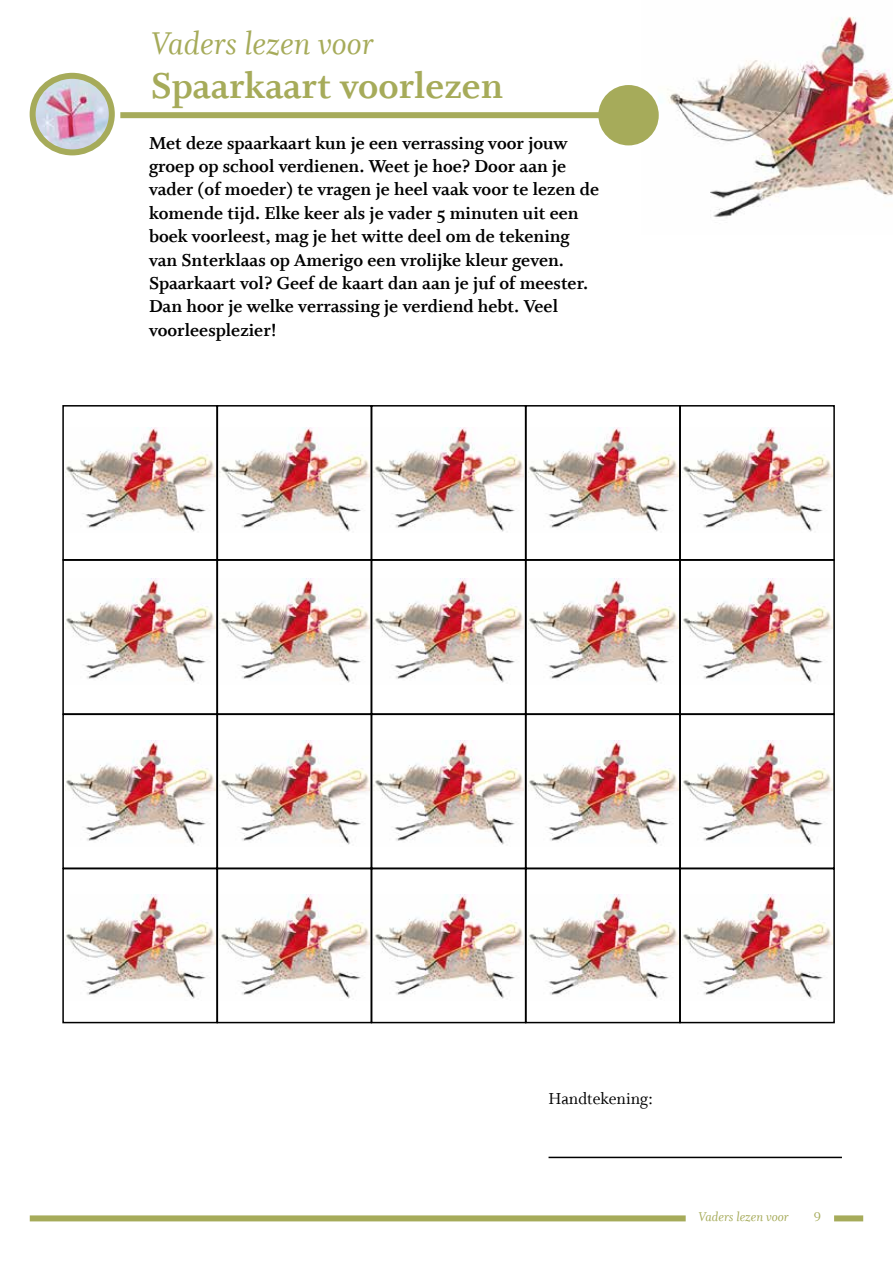
<style>
.page{position:relative;width:893px;height:1263px;background:#fff}
.page>*{position:absolute;margin:0;border:0;box-sizing:border-box;transform-origin:0 0}
.t1{font:40.5px "Whitman Bold Os F";color:#a6ab5a}
.t2{font:35.1px "Whitman Italic LF";color:#a6ab5a}
.t3{font:19.5px/23.4px "Whitman Bold Os F";color:#000}
.t4{font:18px "Whitman Roman LF";color:#000}
.t5{font:14.25px "Whitman Italic LF";color:#a6ab5a}
.t6{font:14.25px "Whitman Roman LF";color:#a6ab5a}
</style>
<div class="page">
<img style="left:642px;top:17px;width:251px;height:200px">
<img style="left:33px;top:76px;width:79px;height:76px">
<div style="left:30px;top:73px;width:85px;height:82px;border:6px solid #a6ab5a;border-radius:50%"></div>
<div style="left:120px;top:112px;width:479px;height:6px;background:#a6ab5a"></div>
<div style="left:598px;top:85px;width:61px;height:60px;background:#a6ab5a;border-radius:50%"></div>
<div style="left:30px;top:1215px;width:656px;height:6px;background:#a6ab5a"></div>
<div style="left:834px;top:1215px;width:29px;height:6px;background:#a6ab5a"></div>
<hr style="left:549px;top:1157px;width:293px;height:1px;background:#000">
<svg style="left:62px;top:405px;width:773px;height:619px"></svg>
<img style="left:65px;top:427px;width:150px;height:106px">
<img style="left:65px;top:579px;width:150px;height:105px">
<img style="left:65px;top:741px;width:150px;height:105px">
<img style="left:65px;top:895px;width:150px;height:105px">
<img style="left:220px;top:427px;width:150px;height:106px">
<img style="left:220px;top:579px;width:150px;height:105px">
<img style="left:220px;top:741px;width:150px;height:105px">
<img style="left:220px;top:895px;width:150px;height:105px">
<img style="left:374px;top:427px;width:150px;height:106px">
<img style="left:374px;top:579px;width:150px;height:105px">
<img style="left:374px;top:741px;width:150px;height:105px">
<img style="left:374px;top:895px;width:150px;height:105px">
<img style="left:528px;top:427px;width:150px;height:106px">
<img style="left:528px;top:579px;width:150px;height:105px">
<img style="left:528px;top:741px;width:150px;height:105px">
<img style="left:528px;top:895px;width:150px;height:105px">
<img style="left:682px;top:427px;width:150px;height:106px">
<img style="left:682px;top:579px;width:150px;height:105px">
<img style="left:682px;top:741px;width:150px;height:105px">
<img style="left:682px;top:895px;width:150px;height:105px">
<h2 class="t2" style="left:151px;top:24px;width:224px">Vaders lezen voor</h2>
<h1 class="t1" style="left:151px;top:63px;width:354px">Spaarkaart voorlezen</h1>
<p class="t3" style="left:149px;top:131px;width:451px">Met deze spaarkaart kun je een verrassing voor jouw groep op school verdienen. Weet je hoe? Door aan je vader (of moeder) te vragen je heel vaak voor te lezen de komende tijd. Elke keer als je vader 5 minuten uit een boek voorleest, mag je het witte deel om de tekening van Snterklaas op Amerigo een vrolijke kleur geven.<br>Spaarkaart vol? Geef de kaart dan aan je juf of meester.<br>Dan hoor je welke verrassing je verdiend hebt. Veel voorleesplezier!</p>
<p class="t4" style="left:549px;top:1089px;width:106px">Handtekening:</p>
<p class="t5" style="left:699px;top:1209px;width:92px">Vaders lezen voor</p>
<p class="t6" style="left:814px;top:1209px;width:9px">9</p>
</div>
